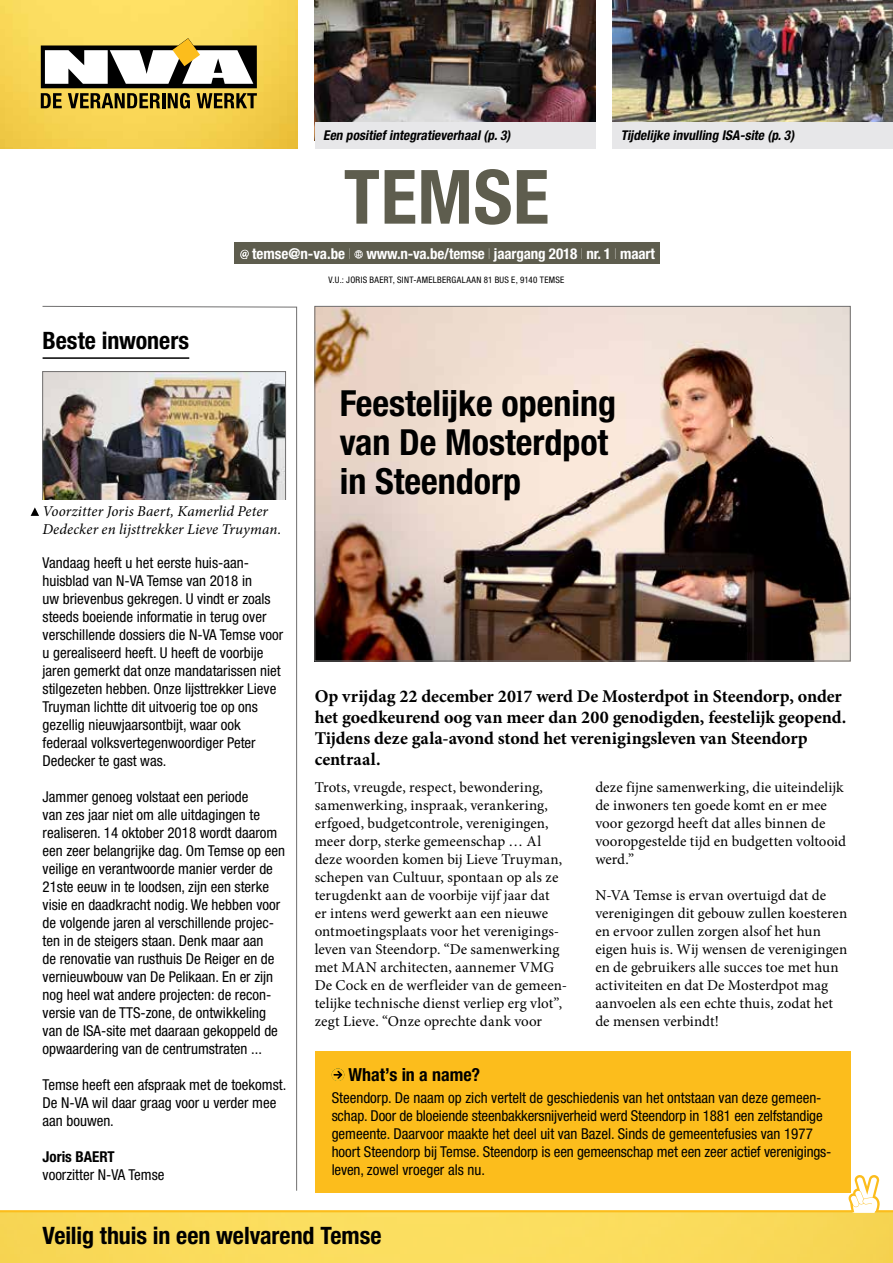
<style>
.page{position:relative;width:893px;height:1263px;background:#fff}
.page>*{position:absolute;margin:0;border:0;box-sizing:border-box;transform-origin:0 0}
.t1{font:700 condensed 75px "Helvetica Neue LT Std";letter-spacing:.01em;color:#5e5d4e}
.t2{font:700 condensed 36px/39px "Helvetica Neue LT Std";color:#000}
.t3{font:700 condensed 24px "Helvetica Neue LT Std";letter-spacing:-.005em;color:#000}
.t4{font:700 18px/21px "Minion Pro";letter-spacing:-.005em;color:#000}
.t5{font:700 condensed 18px "Helvetica Neue LT Std";letter-spacing:-.005em;color:#000}
.t6{font:condensed 15px/18px "Helvetica Neue LT Std";color:#000}
.t7{font:15px/18px "Minion Pro";color:#000}
.t8{font:italic 15px/18px "Minion Pro";letter-spacing:.01em;color:#000}
.t9{font:700 condensed 15px "Helvetica Neue LT Std";letter-spacing:-.01em;color:#fff}
.t10{font:700 condensed 15px "Helvetica Neue LT Std";color:#000}
.t11{font:italic 700 condensed 13.5px "Helvetica Neue LT Std";color:#000}
.t12{font:condensed 9px "Helvetica Neue LT Std";letter-spacing:.035em;color:#000}
.s1{font-weight:200}
</style>
<div class="page">
<div style="left:234px;top:242px;width:425px;height:22px;background:#5e5d4e"></div>
<svg style="left:240px;top:250px;width:9px;height:9px"></svg>
<svg style="left:354px;top:250px;width:9px;height:9px"></svg>
<img style="left:0;top:0;width:298px;height:149px">
<svg style="left:41px;top:38px;width:216px;height:71px"></svg>
<img style="left:0;top:1213px;width:893px;height:50px">
<svg style="left:0;top:1174px;width:893px;height:39px"></svg>
<svg style="left:42px;top:306px;width:255px;height:885px"></svg>
<hr style="left:43px;top:357px;width:146px;height:2px;background:#000">
<img style="left:317px;top:308px;width:531px;height:351px">
<img style="left:44px;top:373px;width:240px;height:128px">
<div style="left:42px;top:371px;width:244px;height:163px;border:1px solid #706f6f"></div>
<div style="left:26px;top:501px;width:264px;height:37px;background:#fff"></div>
<svg style="left:31px;top:507px;width:8px;height:9px"></svg>
<div style="left:315px;top:1051px;width:535px;height:141px;background:#fcbd1c"></div>
<svg style="left:332px;top:1068px;width:12px;height:13px"></svg>
<img style="left:315px;top:0;width:280px;height:122px">
<img style="left:612px;top:0;width:281px;height:122px">
<div style="left:315px;top:122px;width:280px;height:27px;background:#e7e7e9"></div>
<div style="left:612px;top:122px;width:281px;height:27px;background:#e7e7e9"></div>
<p class="t11" style="left:323px;top:127px;width:189px">Een positiefintegratieverhaal(p.3)</p>
<p class="t11" style="left:621px;top:127px;width:175px">Tijdelijke invulling ISA-site (p.3)</p>
<h1 class="t1" style="left:344px;top:152px;width:207px">TEMSE</h1>
<h3 class="t3" style="left:43px;top:326px;width:148px">Beste inwoners</h3>
<p class="t9" style="left:252px;top:244px;width:404px">temse@n-va.be <span class="s1">I</span> www.n-va.be/temse <span class="s1">I</span> jaargang 2018 <span class="s1">I</span> nr. 1 <span class="s1">I</span> maart</p>
<p class="t12" style="left:329px;top:274px;width:237px">V.U.: JORIS BAERT, SINT-AMELBERGALAAN 81 BUS E, 9140 TEMSE</p>
<h2 class="t2" style="left:340px;top:383px;width:278px">Feestelijke opening van De Mosterdpot in Steendorp</h2>
<p class="t8" style="left:43px;top:502px;width:240px">Voorzitter Joris Baert, Kamerlid Peter<br>Dedecker en lijsttrekker Lieve Truyman.</p>
<p class="t6" style="left:43px;top:554px;width:242px">Vandaag heeft u het eerste huis-aan&shy;huisblad van N-VA Temse van 2018 in<br>uw brievenbus gekregen. U vindt er zoals steeds boeiende informatie in terug over verschillende dossiers die N-VA Temse voor u gerealiseerd heeft. U heeft de voorbije jaren gemerkt dat onze mandatarissen niet stilgezeten hebben. Onze lijsttrekker Lieve Truyman lichtte dit uitvoerig toe op ons gezellig nieuwjaarsontbijt, waar ook federaal volksvertegenwoordiger Peter Dedecker te gast was.</p>
<p class="t6" style="left:43px;top:788px;width:244px">Jammer genoeg volstaat een periode<br>van zes jaar niet om alle uitdagingen te realiseren. 14 oktober 2018 wordt daarom een zeer belangrijke dag. Om Temse op een veilige en verantwoorde manier verder de 21ste eeuw in te loodsen, zijn een sterke visie en daadkracht nodig. We hebben voor de volgende jaren al verschillende projec&shy;ten in de steigers staan. Denk maar aan<br>de renovatie van rusthuis De Reiger en de vernieuwbouw van De Pelikaan. En er zijn nog heel wat andere projecten: de recon&shy;versie van de TTS-zone, de ontwikkeling van de ISA-site met daaraan gekoppeld de opwaardering van de centrumstraten ...</p>
<p class="t6" style="left:43px;top:1076px;width:245px">Temse heeft een afspraak met de toekomst.<br>De N-VA wil daar graag voor u verder mee aan bouwen.</p>
<p class="t10" style="left:43px;top:1148px;width:74px">Joris BAERT</p>
<p class="t6" style="left:43px;top:1166px;width:123px">voorzitter N-VA Temse</p>
<p class="t4" style="left:315px;top:685px;width:533px">Op vrijdag 22 december 2017 werd De Mosterdpot in Steendorp, onder het goedkeurend oog van meer dan 200 genodigden, feestelijk geopend.<br>Tijdens deze gala-avond stond het verenigingsleven van Steendorp centraal.</p>
<p class="t7" style="left:315px;top:778px;width:254px">Trots, vreugde, respect, bewondering, samenwerking, inspraak, verankering, erfgoed, budgetcontrole, verenigingen, meer dorp, sterke gemeenschap … Al deze woorden komen bij Lieve Truyman, schepen van Cultuur, spontaan op als ze terugdenkt aan de voorbije vijf jaar dat<br>er intens werd gewerkt aan een nieuwe ontmoetingsplaats voor het verenigings&shy;leven van Steendorp. “De samenwerking met MAN architecten, aannemer VMG De Cock en de werfleider van de gemeen&shy;telijke technische dienst verliep erg vlot”, zegt Lieve. “Onze oprechte dank voor</p>
<p class="t7" style="left:595px;top:778px;width:252px">deze fijne samenwerking, die uiteindelijk de inwoners ten goede komt en er mee voor gezorgd heeft dat alles binnen de vooropgestelde tijd en budgetten voltooid werd.”</p>
<p class="t7" style="left:595px;top:886px;width:253px">N-VA Temse is ervan overtuigd dat de verenigingen dit gebouw zullen koesteren en ervoor zullen zorgen alsof het hun eigen huis is. Wij wensen de verenigingen en de gebruikers alle succes toe met hun activiteiten en dat De Mosterdpot mag aanvoelen als een echte thuis, zodat het de mensen verbindt!</p>
<p class="t5" style="left:349px;top:1064px;width:133px">What’s in a name?</p>
<p class="t6" style="left:332px;top:1089px;width:501px">Steendorp. De naam op zich vertelt de geschiedenis van het ontstaan van deze gemeen&shy;schap. Door de bloeiende steenbakkersnijverheid werd Steendorp in 1881 een zelfstandige gemeente. Daarvoor maakte het deel uit van Bazel. Sinds de gemeentefusies van 1977 hoort Steendorp bij Temse. Steendorp is een gemeenschap met een zeer actief verenigings&shy;leven, zowel vroeger als nu.</p>
<h3 class="t3" style="left:43px;top:1221px;width:340px">Veilig thuis in een welvarend Temse</h3>
</div>
